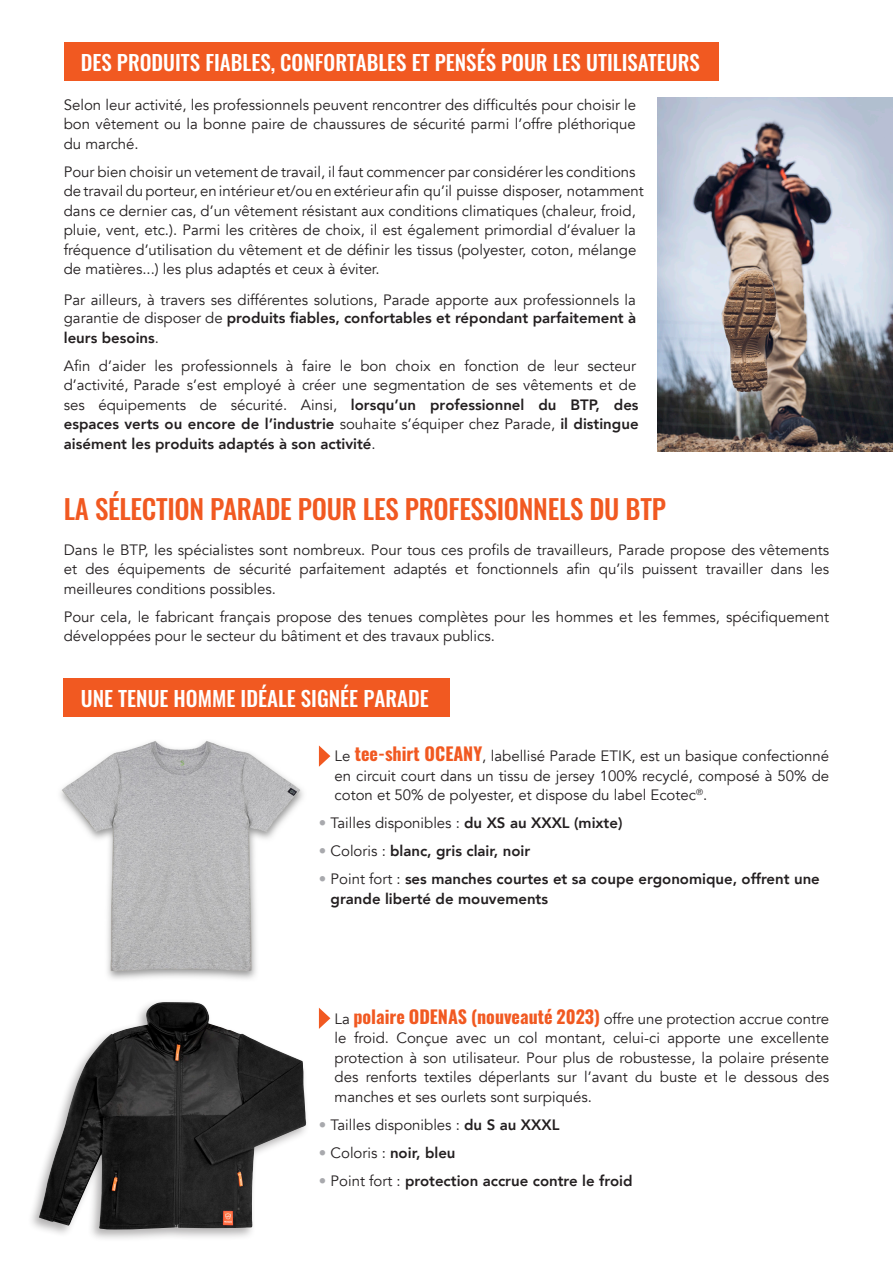
<style>
.page{position:relative;width:893px;height:1263px;background:#fff}
.page>*{position:absolute;margin:0;border:0;box-sizing:border-box;transform-origin:0 0}
.t1{font:500 27px "Oswald";letter-spacing:-.01em;color:#f15921}
.t2{font:500 21px "Oswald";color:#fff}
.t3{font:15px/19.5px "Avenir";color:#231f20}
.t4{font:800 15px/19.5px "Avenir";color:#231f20}
.s1{font-weight:800}
.s2{font-family:"Oswald";font-weight:700;font-size:18px;color:#f15921}
.s3{color:#a8a9ad}
.s4{font-weight:400;color:#a8a9ad}
.s5{font-weight:400}
</style>
<div class="page">
<svg style="left:319px;top:745px;width:11px;height:22px"></svg>
<svg style="left:319px;top:1008px;width:11px;height:21px"></svg>
<div style="left:64px;top:43px;width:655px;height:38px;background:#f15921"></div>
<div style="left:64px;top:679px;width:386px;height:38px;background:#f15921"></div>
<img style="left:657px;top:98px;width:236px;height:353px">
<img style="left:60px;top:740px;width:243px;height:239px">
<div style="left:27px;top:998px;width:283px;height:244px;background:#231f20;opacity:.35"></div>
<img style="left:39px;top:1002px;width:267px;height:228px">
<p class="t2" style="left:81px;top:44px;width:621px">DES PRODUITS FIABLES, CONFORTABLES ET PENSÉS POUR LES UTILISATEURS</p>
<p class="t3" style="left:64px;top:95px;width:574px;text-align:justify">Selon leur activité, les professionnels peuvent rencontrer des difficultés pour choisir le bon vêtement ou la bonne paire de chaussures de sécurité parmi l’offre pléthorique du marché.</p>
<p class="t3" style="left:64px;top:162px;width:582px">Pour bien choisir un vetement de travail, il faut commencer par considérer les conditions de travail du porteur, en intérieur et/ou en extérieur afin qu’il puisse disposer, notamment dans ce dernier cas, d’un vêtement résistant aux conditions climatiques (chaleur, froid, pluie, vent, etc.). Parmi les critères de choix, il est également primordial d’évaluer la fréquence d’utilisation du vêtement et de définir les tissus (polyester, coton, mélange de matières...) les plus adaptés et ceux à éviter.</p>
<p class="t3" style="left:64px;top:291px;width:574px;line-height:18px">Par ailleurs, à travers ses différentes solutions, Parade apporte aux professionnels la garantie de disposer de <span class="s1">produits fiables, confortables et répondant parfaitement à</span></p>
<p class="t3" style="left:64px;top:324px;width:574px;line-height:28px"><span class="s1">leurs besoins</span>.<br>Afin d’aider les professionnels à faire le bon choix en fonction de leur secteur</p>
<p class="t3" style="left:64px;top:375px;width:576px">d’activité, Parade s’est employé à créer une segmentation de ses vêtements et de ses équipements de sécurité. Ainsi, <span class="s1">lorsqu’un professionnel du BTP, des espaces verts ou encore de l’industrie</span> souhaite s’équiper chez Parade, <span class="s1">il distingue aisément les produits adaptés à son activité</span>.</p>
<p class="t1" style="left:64px;top:484px;width:604px">LA SÉLECTION PARADE POUR LES PROFESSIONNELS DU BTP</p>
<p class="t3" style="left:64px;top:540px;width:767px;text-align:justify">Dans le BTP, les spécialistes sont nombreux. Pour tous ces profils de travailleurs, Parade propose des vêtements et des équipements de sécurité parfaitement adaptés et fonctionnels afin qu’ils puissent travailler dans les meilleures conditions possibles.</p>
<p class="t3" style="left:64px;top:607px;width:767px">Pour cela, le fabricant français propose des tenues complètes pour les hommes et les femmes, spécifiquement développées pour le secteur du bâtiment et des travaux publics.</p>
<p class="t2" style="left:81px;top:679px;width:349px">UNE TENUE HOMME IDÉALE SIGNÉE PARADE</p>
<p class="t3" style="left:335px;top:747px;width:496px;text-align:justify">Le <span class="s2">tee-shirt OCEANY</span>, labellisé Parade ETIK, est un basique confectionné en circuit court dans un tissu de jersey 100% recyclé, composé à 50% de coton et 50% de polyester, et dispose du label Ecotec<sup>®</sup>.</p>
<p class="t3" style="left:319px;top:814px;width:305px"><span class="s3">•</span> Tailles disponibles : <span class="s1">du XS au XXXL (mixte)</span></p>
<p class="t4" style="left:319px;top:841px;width:213px"><span class="s4">•</span> <span class="s5">Coloris :</span> blanc, gris clair, noir</p>
<p class="t4" style="left:331px;top:869px;width:491px;text-indent:-12px"><span class="s4">•</span> <span class="s5">Point fort :</span> ses manches courtes et sa coupe ergonomique, offrent une grande liberté de mouvements</p>
<p class="t3" style="left:335px;top:1009px;width:496px;text-align:justify">La <span class="s2">polaire ODENAS (nouveauté 2023)</span> offre une protection accrue contre le froid. Conçue avec un col montant, celui-ci apporte une excellente protection à son utilisateur. Pour plus de robustesse, la polaire présente des renforts textiles déperlants sur l’avant du buste et le dessous des manches et ses ourlets sont surpiqués.</p>
<p class="t3" style="left:319px;top:1115px;width:242px"><span class="s3">•</span> Tailles disponibles : <span class="s1">du S au XXXL</span></p>
<p class="t4" style="left:319px;top:1143px;width:138px"><span class="s4">•</span> <span class="s5">Coloris :</span> noir, bleu</p>
<p class="t4" style="left:319px;top:1171px;width:315px"><span class="s4">•</span> <span class="s5">Point fort :</span> protection accrue contre le froid</p>
</div>
